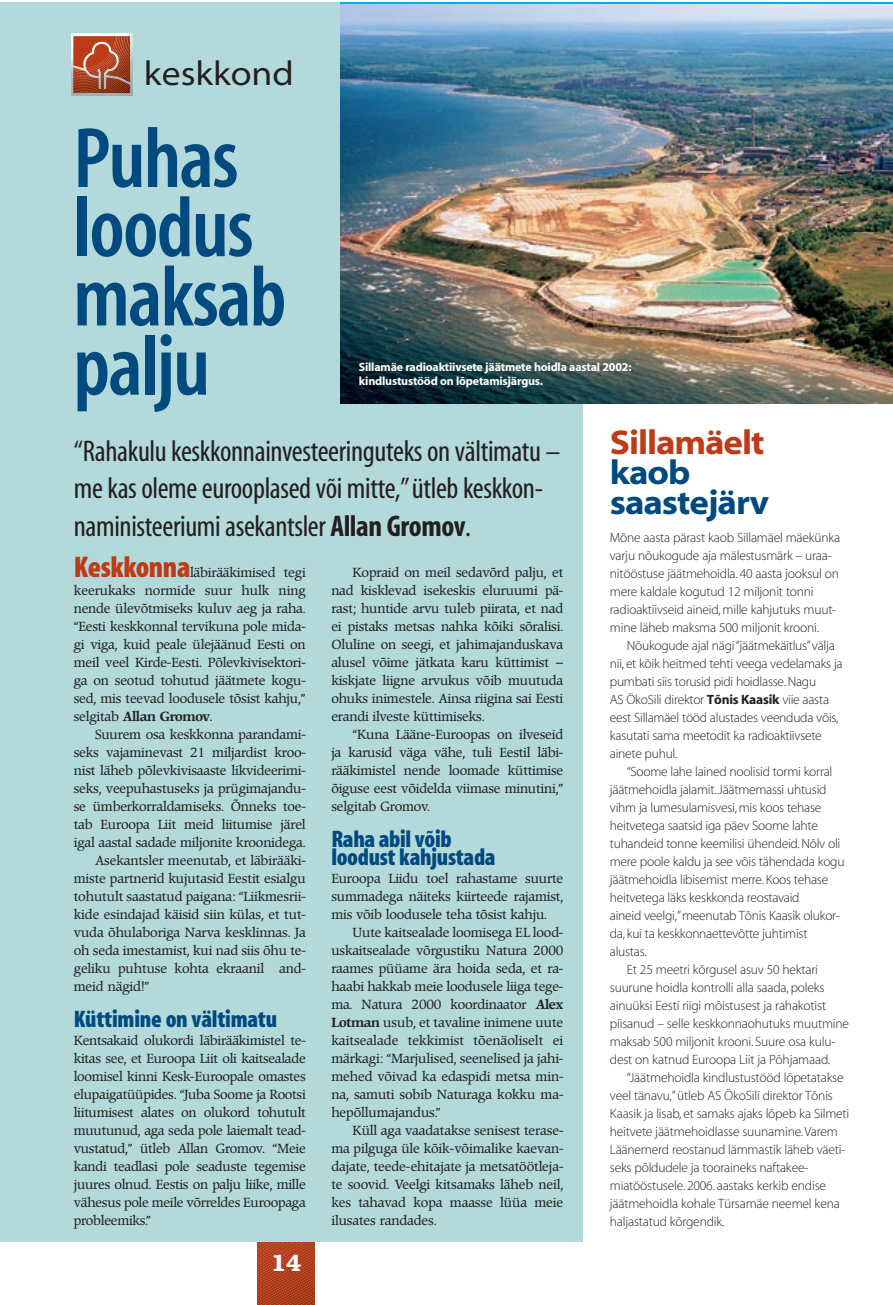
<style>
.page{position:relative;width:893px;height:1305px;background:#fff}
.page>*{position:absolute;margin:0;border:0;box-sizing:border-box;transform-origin:0 0}
.t1{font:86.55px/69.3px "Myriad MM 565 300";letter-spacing:-.02em;color:#004a7f}
.t2{font:34.5px/30px "Myriad MM 700 700";letter-spacing:-.03em;color:#004a7f}
.t3{font:34.5px "Myriad MM 700 700";letter-spacing:-.03em;color:#bd3b17}
.t4{font:34.5px "Myriad MM 400 700";color:#231f20}
.t5{font:30px/37.5px "Myriad MM 400 300";letter-spacing:-.01em;color:#231f20}
.t6{font:30px "Myriad MM 830 300";letter-spacing:-.015em;color:#bd3b17}
.t7{font:24px/18px "Myriad MM 830 300";letter-spacing:-.015em;color:#004a7f}
.t8{font:600 24px "Bookman";color:#fff}
.t9{font:13.5px/18px "Myriad MM 215 600";letter-spacing:-.015em;color:#231f20}
.t10{font:13.05px/18px "Poppl Pontifex BE";letter-spacing:-.02em;color:#231f20;text-align:justify}
.t11{font:12px/13.5px "Myriad MM 700 600";letter-spacing:-.015em;color:#fff}
.s1{font-family:"Myriad MM 700 300"}
.s2{font-family:"Myriad MM 700 600"}
.s3{font-weight:500}
</style>
<div class="page">
<svg style="left:257px;top:1241px;width:58px;height:64px;background:#b14221"></svg>
<div style="left:0;top:2px;width:583px;height:1239px;background:#b3d9db"></div>
<img style="left:340px;top:4px;width:552px;height:400px">
<svg style="left:71px;top:34px;width:61px;height:61px;background:#b36148"></svg>
<h2 class="t4" style="left:144px;top:60px;width:151px">keskkond</h2>
<h1 class="t1" style="left:73px;top:132px;width:215px">Puhas loodus maksab palju</h1>
<h3 class="t5" style="left:74px;top:435px;width:488px">“Rahakulu keskkonnainvesteeringuteks on vältimatu – me kas oleme eurooplased või mitte,”ütleb keskkon&shy;naministeeriumi asekantsler <span class="s1">Allan Gromov</span>.</h3>
<p class="t11" style="left:359px;top:362px;width:274px">Sillamäe radioaktiivsete jäätmete hoidla aastal 2002: kindlustustööd on lõpetamisjärgus.</p>
<h2 class="t3" style="left:610px;top:429px;width:156px">Sillamäelt</h2>
<h2 class="t2" style="left:610px;top:461px;width:161px">kaob saastejärv</h2>
<p class="t9" style="left:610px;top:530px;width:232px">Mõne aasta pärast kaob Sillamäel mäekünka varju nõukogude aja mälestusmärk – uraa&shy;nitööstuse jäätmehoidla. 40 aasta jooksul on mere kaldale kogutud 12 miljonit tonni radioaktiivseid aineid, mille kahjutuks muut&shy;mine läheb maksma 500 miljonit krooni.</p>
<p class="t9" style="left:610px;top:638px;width:234px;text-indent:17px">Nõukogude ajal nägi “jäätmekäitlus”välja nii, et kõik heitmed tehti veega vedelamaks ja pumbati siis torusid pidi hoidlasse. Nagu<br>AS ÖkoSili direktor <span class="s2">Tõnis Kaasik</span> viie aasta eest Sillamäel tööd alustades veenduda võis, kasutati sama meetodit ka radioaktiivsete ainete puhul.</p>
<p class="t9" style="left:627px;top:764px;width:207px">“Soome lahe lained noolisid tormi korral</p>
<p class="t9" style="left:610px;top:782px;width:218px">jäätmehoidla jalamit. Jäätmemassi uhtusid</p>
<p class="t9" style="left:610px;top:800px;width:213px">vihm ja lumesulamisvesi, mis koos tehase</p>
<p class="t9" style="left:610px;top:818px;width:209px">heitvetega saatsid iga päev Soome lahte</p>
<p class="t9" style="left:610px;top:836px;width:232px">tuhandeid tonne keemilisi ühendeid. Nõlv oli</p>
<p class="t9" style="left:610px;top:854px;width:236px">mere poole kaldu ja see võis tähendada kogu</p>
<p class="t9" style="left:610px;top:872px;width:220px">jäätmehoidla libisemist merre. Koos tehase</p>
<p class="t9" style="left:610px;top:890px;width:191px">heitvetega läks keskkonda reostavaid</p>
<p class="t9" style="left:610px;top:908px;width:232px">aineid veelgi,”meenutab Tõnis Kaasik olukor-</p>
<p class="t9" style="left:610px;top:926px;width:199px">da, kui ta keskkonnaettevõtte juhtimist</p>
<p class="t9" style="left:610px;top:944px;width:38px">alustas.</p>
<p class="t9" style="left:627px;top:962px;width:193px">Et 25 meetri kõrgusel asuv 50 hektari</p>
<p class="t9" style="left:610px;top:980px;width:216px">suurune hoidla kontrolli alla saada, poleks</p>
<p class="t9" style="left:610px;top:998px;width:218px">ainuüksi Eesti riigi mõistusest ja rahakotist</p>
<p class="t9" style="left:610px;top:1016px;width:241px">piisanud – selle keskkonnaohutuks muutmine</p>
<p class="t9" style="left:610px;top:1034px;width:227px">maksab 500 miljonit krooni. Suure osa kulu-</p>
<p class="t9" style="left:610px;top:1052px;width:222px">dest on katnud Euroopa Liit ja Põhjamaad.</p>
<p class="t9" style="left:627px;top:1070px;width:218px">“Jäätmehoidla kindlustustööd lõpetatakse</p>
<p class="t9" style="left:610px;top:1088px;width:225px">veel tänavu,”ütleb AS ÖkoSili direktor Tõnis</p>
<p class="t9" style="left:610px;top:1106px;width:241px">Kaasik ja lisab, et samaks ajaks lõpeb ka Silmeti</p>
<p class="t9" style="left:610px;top:1124px;width:230px">heitvete jäätmehoidlasse suunamine.Varem</p>
<p class="t9" style="left:610px;top:1142px;width:237px">Läänemerd reostanud lämmastik läheb väeti-</p>
<p class="t9" style="left:610px;top:1160px;width:200px">seks põldudele ja tooraineks naftakee-</p>
<p class="t9" style="left:610px;top:1178px;width:218px">miatööstusele. 2006. aastaks kerkib endise</p>
<p class="t9" style="left:610px;top:1196px;width:231px">jäätmehoidla kohale Türsamäe neemel kena</p>
<p class="t9" style="left:610px;top:1214px;width:116px">haljastatud kõrgendik.</p>
<h3 class="t6" style="left:74px;top:556px;width:118px">Keskkonna</h3>
<p class="t10" style="left:74px;top:564px;width:233px;text-indent:116px">läbirääkimised tegi keerukaks normide suur hulk ning nende ülevõtmiseks kuluv aeg ja raha. “Eesti keskkonnal tervikuna pole mida&shy;gi viga, kuid peale ülejäänud Eesti on meil veel Kirde-Eesti. Põlevkivisektori&shy;ga on seotud tohutud jäätmete kogu&shy;sed, mis teevad loodusele tõsist kahju,” selgitab <span class="s3">Allan Gromov</span>.</p>
<p class="t10" style="left:95px;top:726px;width:212px">Suurem osa keskkonna parandami-</p>
<p class="t10" style="left:74px;top:744px;width:233px">seks vajaminevast 21 miljardist kroo-</p>
<p class="t10" style="left:74px;top:762px;width:233px">nist läheb põlevkivisaaste likvideerimi-</p>
<p class="t10" style="left:74px;top:780px;width:233px">seks, veepuhastuseks ja prügimajandu-</p>
<p class="t10" style="left:74px;top:798px;width:233px">se ümberkorraldamiseks. Õnneks toe-</p>
<p class="t10" style="left:74px;top:816px;width:233px">tab Euroopa Liit meid liitumise järel</p>
<p class="t10" style="left:74px;top:834px;width:233px">igal aastal sadade miljonite kroonidega.</p>
<p class="t10" style="left:95px;top:852px;width:212px">Asekantsler meenutab, et läbirääki-</p>
<p class="t10" style="left:74px;top:870px;width:233px">miste partnerid kujutasid Eestit esialgu</p>
<p class="t10" style="left:74px;top:888px;width:233px">tohutult saastatud paigana: “Liikmesrii-</p>
<p class="t10" style="left:74px;top:906px;width:233px">kide esindajad käisid siin külas, et tut-</p>
<p class="t10" style="left:74px;top:924px;width:233px">vuda õhulaboriga Narva kesklinnas. Ja</p>
<p class="t10" style="left:74px;top:942px;width:233px">oh seda imestamist, kui nad siis õhu te-</p>
<p class="t10" style="left:74px;top:960px;width:233px">geliku puhtuse kohta ekraanil and-</p>
<p class="t10" style="left:74px;top:978px;width:77px">meid nägid!”</p>
<h3 class="t7" style="left:74px;top:1012px;width:205px">Küttimine on vältimatu</h3>
<p class="t10" style="left:74px;top:1032px;width:233px">Kentsakaid olukordi läbirääkimistel te&shy;kitas see, et Euroopa Liit oli kaitsealade loomisel kinni Kesk-Euroopale omastes elupaigatüüpides. “Juba Soome ja Rootsi liitumisest alates on olukord tohutult muutunud, aga seda pole laiemalt tead&shy;vustatud,” ütleb Allan Gromov. “Meie kandi teadlasi pole seaduste tegemise juures olnud. Eestis on palju liike, mille vähesus pole meile võrreldes Euroopaga probleemiks.”</p>
<p class="t10" style="left:331px;top:565px;width:233px;text-indent:21px">Kopraid on meil sedavõrd palju, et nad kisklevad isekeskis eluruumi pä&shy;rast; huntide arvu tuleb piirata, et nad ei pistaks metsas nahka kõiki sõralisi.<br>Oluline on seegi, et jahimajanduskava alusel võime jätkata karu küttimist – kiskjate liigne arvukus võib muutuda ohuks inimestele. Ainsa riigina sai Eesti erandi ilveste küttimiseks.</p>
<p class="t10" style="left:331px;top:727px;width:233px;text-indent:21px">“Kuna Lääne-Euroopas on ilveseid ja karusid väga vähe, tuli Eestil läbi&shy;rääkimistel nende loomade küttimise õiguse eest võidelda viimase minutini,” selgitab Gromov.</p>
<h3 class="t7" style="left:331px;top:832px;width:166px">Raha abil võib loodust kahjustada</h3>
<p class="t10" style="left:331px;top:871px;width:233px">Euroopa Liidu toel rahastame suurte summadega näiteks kiirteede rajamist, mis võib loodusele teha tõsist kahju.</p>
<p class="t10" style="left:331px;top:925px;width:233px;text-indent:21px">Uute kaitsealade loomisega EL lood&shy;uskaitsealade võrgustiku Natura 2000 raames püüame ära hoida seda, et ra&shy;haabi hakkab meie loodusele liiga tege&shy;ma. Natura 2000 koordinaator <span class="s3">Alex Lotman</span> usub, et tavaline inimene uute kaitsealade tekkimist tõenäoliselt ei märkagi: “Marjulised, seenelised ja jahi&shy;mehed võivad ka edaspidi metsa min&shy;na, samuti sobib Naturaga kokku ma&shy;hepõllumajandus.”</p>
<p class="t10" style="left:331px;top:1123px;width:233px;text-indent:21px">Küll aga vaadatakse senisest terase&shy;ma pilguga üle kõik-võimalike kaevan&shy;dajate, teede-ehitajate ja metsatöötleja&shy;te soovid. Veelgi kitsamaks läheb neil, kes tahavad kopa maasse lüüa meie ilusates randades.</p>
<h3 class="t8" style="left:270px;top:1253px;width:33px">14</h3>
</div>
